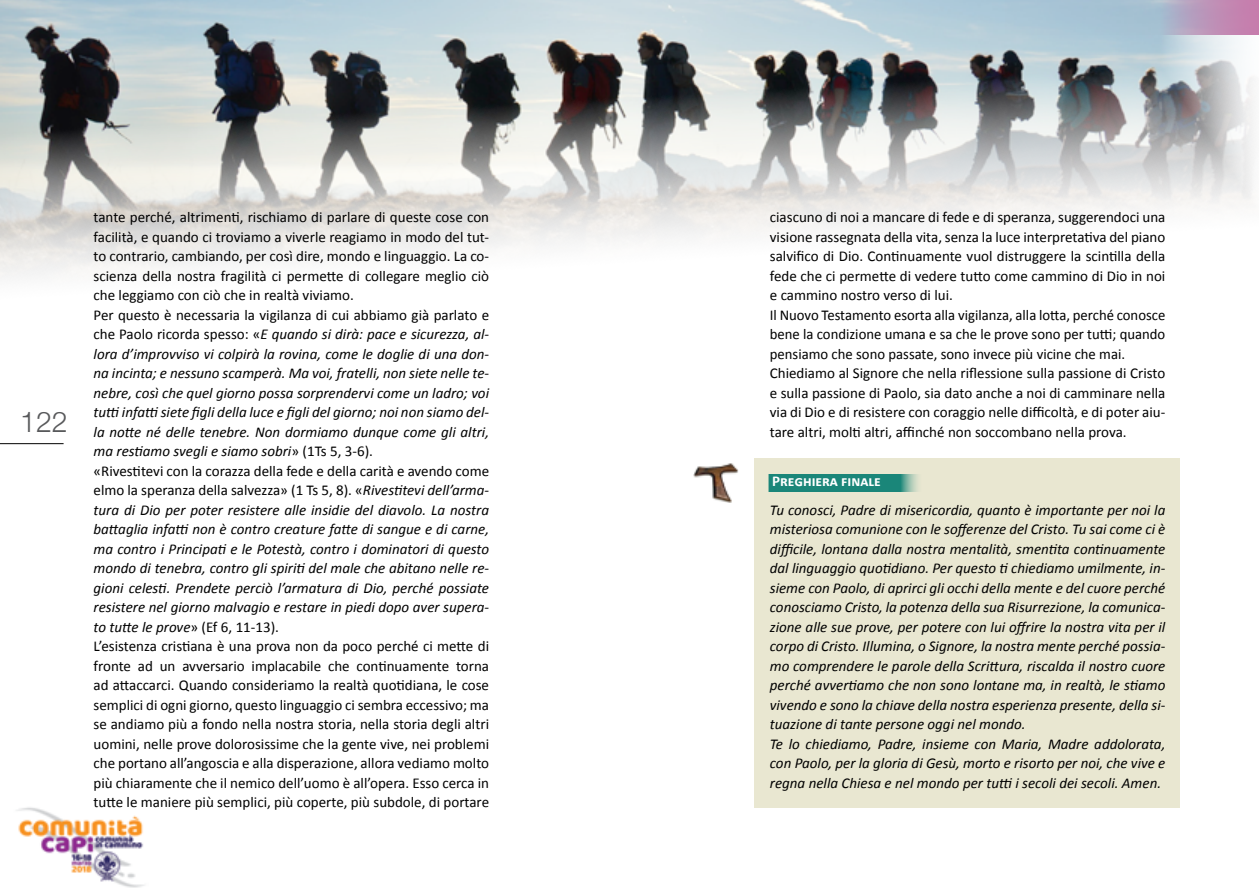
<style>
.page{position:relative;width:1259px;height:893px;background:#fff}
.page>*{position:absolute;margin:0;border:0;box-sizing:border-box;transform-origin:0 0}
.t1{font:300 28.5px "Helvetica Neue";color:#58595b}
.t2{font:15px/19.5px "Calibri";color:#000}
.t3{font:italic 15px/19.5px "Calibri";color:#000}
.t4{font:700 15px "Calibri";color:#fff}
.s1{font-style:italic}
</style>
<div class="page">
<svg style="left:0;top:444px;width:64px;height:1px"></svg>
<hr style="left:0;top:443px;width:64px;height:1px;background:#000">
<img style="left:16px;top:807px;width:129px;height:81px">
<img style="left:0;top:0;width:1259px;height:278px">
<div style="left:754px;top:458px;width:425px;height:350px;background:#e9e7d1"></div>
<img style="left:693px;top:463px;width:45px;height:39px">
<div style="left:769px;top:474px;width:153px;height:17px;background:#1a8679"></div>
<h1 class="t1" style="left:20px;top:398px;width:49px">122</h1>
<p class="t2" style="left:94px;top:208px;width:397px">tante perché, altrimenti, rischiamo di parlare di queste cose con facilità, e quando ci troviamo a viverle reagiamo in modo del tut&shy;to contrario, cambiando, per così dire, mondo e linguaggio. La co&shy;scienza della nostra fragilità ci permette di collegare meglio ciò che leggiamo con ciò che in realtà viviamo.<br>Per questo è necessaria la vigilanza di cui abbiamo già parlato e che Paolo ricorda spesso: «<span class="s1">E quando si dirà: pace e sicurezza, al&shy;lora d’improvviso vi colpirà la rovina, come le doglie di una don&shy;na incinta; e nessuno scamperà. Ma voi, fratelli, non siete nelle te&shy;nebre, così che quel giorno possa sorprendervi come un ladro; voi tutti infatti siete figli della luce e figli del giorno; noi non siamo del&shy;la notte né delle tenebre. Non dormiamo dunque come gli altri, ma restiamo svegli e siamo sobri</span>» (1Ts 5, 3-6).<br>«Rivestitevi con la corazza della fede e della carità e avendo come elmo la speranza della salvezza» (1 Ts 5, 8). «<span class="s1">Rivestitevi dell’arma&shy;tura di Dio per poter resistere alle insidie del diavolo. La nostra battaglia infatti non è contro creature fatte di sangue e di carne, ma contro i Principati e le Potestà, contro i dominatori di questo mondo di tenebra, contro gli spiriti del male che abitano nelle re&shy;gioni celesti. Prendete perciò l’armatura di Dio, perché possiate resistere nel giorno malvagio e restare in piedi dopo aver supera&shy;to tutte le prove</span>» (Ef 6, 11-13).<br>L’esistenza cristiana è una prova non da poco perché ci mette di fronte ad un avversario implacabile che continuamente torna ad attaccarci. Quando consideriamo la realtà quotidiana, le cose semplici di ogni giorno, questo linguaggio ci sembra eccessivo; ma se andiamo più a fondo nella nostra storia, nella storia degli altri uomini, nelle prove dolorosissime che la gente vive, nei problemi che portano all’angoscia e alla disperazione, allora vediamo molto più chiaramente che il nemico dell’uomo è all’opera. Esso cerca in tutte le maniere più semplici, più coperte, più subdole, di portare</p>
<p class="t2" style="left:770px;top:208px;width:397px">ciascuno di noi a mancare di fede e di speranza, suggerendoci una visione rassegnata della vita, senza la luce interpretativa del piano salvifico di Dio. Continuamente vuol distruggere la scintilla della fede che ci permette di vedere tutto come cammino di Dio in noi e cammino nostro verso di lui.<br>Il Nuovo Testamento esorta alla vigilanza, alla lotta, perché conosce bene la condizione umana e sa che le prove sono per tutti; quando pensiamo che sono passate, sono invece più vicine che mai.<br>Chiediamo al Signore che nella riflessione sulla passione di Cristo e sulla passione di Paolo, sia dato anche a noi di camminare nella via di Dio e di resistere con coraggio nelle difficoltà, e di poter aiu&shy;tare altri, molti altri, affinché non soccombano nella prova.</p>
<p class="t4" style="left:772px;top:471px;width:110px">Preghiera finale</p>
<p class="t3" style="left:770px;top:499px;width:397px">Tu conosci, Padre di misericordia, quanto è importante per noi la misteriosa comunione con le sofferenze del Cristo. Tu sai come ci è difficile, lontana dalla nostra mentalità, smentita continuamente dal linguaggio quotidiano. Per questo ti chiediamo umilmente, in&shy;sieme con Paolo, di aprirci gli occhi della mente e del cuore perché conosciamo Cristo, la potenza della sua Risurrezione, la comunica&shy;zione alle sue prove, per potere con lui offrire la nostra vita per il corpo di Cristo. Illumina, o Signore, la nostra mente perché possia&shy;mo comprendere le parole della Scrittura, riscalda il nostro cuore perché avvertiamo che non sono lontane ma, in realtà, le stiamo vivendo e sono la chiave della nostra esperienza presente, della si&shy;tuazione di tante persone oggi nel mondo.<br>Te lo chiediamo, Padre, insieme con Maria, Madre addolorata, con Paolo, per la gloria di Gesù, morto e risorto per noi, che vive e regna nella Chiesa e nel mondo per tutti i secoli dei secoli. Amen.</p>
</div>
